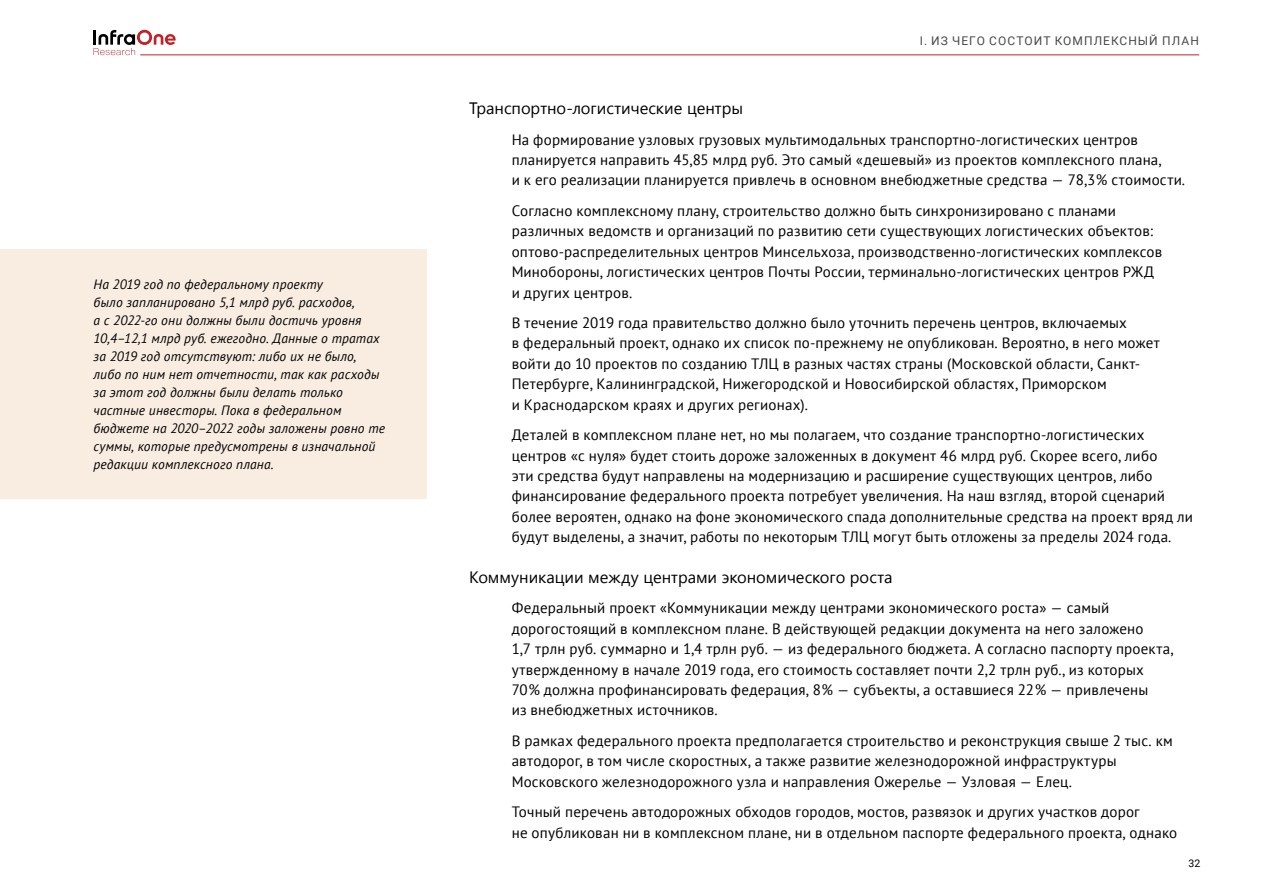
<style>
.page{position:relative;width:1263px;height:893px;background:#fff}
.page>*{position:absolute;margin:0;border:0;box-sizing:border-box;transform-origin:0 0}
.t1{font:16.5px "Segoe UI";letter-spacing:-.005em;color:#000}
.t2{font:15px/20.4px "PT Sans";letter-spacing:.015em;color:#000}
.t3{font:italic 13.5px/18px "PT Sans";letter-spacing:.01em;color:#000}
.t4{font:12px "Roboto";letter-spacing:.09em;color:#484848}
.t5{font:10.5px "Roboto";color:#000}
</style>
<div class="page">
<div style="left:0;top:249px;width:427px;height:249px;background:#f9ede2"></div>
<svg style="left:94px;top:30px;width:82px;height:25px"></svg>
<hr style="left:140px;top:54px;width:1059px;height:1px;background:#c02327">
<p class="t3" style="left:94px;top:275px;width:293px">На 2019 год по федеральному проекту<br>было запланировано 5,1 млрд руб. расходов,<br>а с 2022‑го они должны были достичь уровня 10,4–12,1 млрд руб. ежегодно. Данные о тратах за 2019 год отсутствуют: либо их не было, либо по ним нет отчетности, так как расходы за этот год должны были делать только частные инвесторы. Пока в федеральном бюджете на 2020–2022 годы заложены ровно те суммы, которые предусмотрены в изначальной редакции комплексного плана.</p>
<p class="t4" style="left:920px;top:33px;width:281px">I. ИЗ ЧЕГО СОСТОИТ КОМПЛЕКСНЫЙ ПЛАН</p>
<p class="t1" style="left:469px;top:97px;width:275px">Транспортно-логистические центры</p>
<p class="t2" style="left:512px;top:129px;width:675px">На формирование узловых грузовых мультимодальных транспортно-логистических центров планируется направить 45,85 млрд руб. Это самый «дешевый» из проектов комплексного плана,<br>и к его реализации планируется привлечь в основном внебюджетные средства — 78,3% стоимости.</p>
<p class="t2" style="left:512px;top:200px;width:652px">Согласно комплексному плану, строительство должно быть синхронизировано с планами различных ведомств и организаций по развитию сети существующих логистических объектов: оптово-распределительных центров Минсельхоза, производственно-логистических комплексов Минобороны, логистических центров Почты России, терминально-логистических центров РЖД и других центров.</p>
<p class="t2" style="left:512px;top:312px;width:649px">В течение 2019 года правительство должно было уточнить перечень центров, включаемых<br>в федеральный проект, однако их список по‑прежнему не опубликован. Вероятно, в него может войти до 10 проектов по созданию ТЛЦ в разных частях страны (Московской области, Санкт-Петербурге, Калининградской, Нижегородской и Новосибирской областях, Приморском<br>и Краснодарском краях и других регионах).</p>
<p class="t2" style="left:512px;top:424px;width:683px">Деталей в комплексном плане нет, но мы полагаем, что создание транспортно-логистических центров «с нуля» будет стоить дороже заложенных в документ 46 млрд руб. Скорее всего, либо<br>эти средства будут направлены на модернизацию и расширение существующих центров, либо финансирование федерального проекта потребует увеличения. На наш взгляд, второй сценарий более вероятен, однако на фоне экономического спада дополнительные средства на проект вряд ли будут выделены, а значит, работы по некоторым ТЛЦ могут быть отложены за пределы 2024 года.</p>
<p class="t1" style="left:469px;top:565px;width:425px">Коммуникации между центрами экономического роста</p>
<p class="t2" style="left:512px;top:598px;width:663px">Федеральный проект «Коммуникации между центрами экономического роста» — самый дорогостоящий в комплексном плане. В действующей редакции документа на него заложено<br>1,7 трлн руб. суммарно и 1,4 трлн руб. — из федерального бюджета. А согласно паспорту проекта, утвержденному в начале 2019 года, его стоимость составляет почти 2,2 трлн руб., из которых 70% должна профинансировать федерация, 8% — субъекты, а оставшиеся 22% — привлечены<br>из внебюджетных источников.</p>
<p class="t2" style="left:512px;top:730px;width:663px">В рамках федерального проекта предполагается строительство и реконструкция свыше 2 тыс. км автодорог, в том числе скоростных, а также развитие железнодорожной инфраструктуры<br>Московского железнодорожного узла и направления Ожерелье — Узловая — Елец.</p>
<p class="t2" style="left:512px;top:801px;width:667px">Точный перечень автодорожных обходов городов, мостов, развязок и других участков дорог<br>не опубликован ни в комплексном плане, ни в отдельном паспорте федерального проекта, однако</p>
<p class="t5" style="left:1188px;top:856px;width:13px">32</p>
</div>
